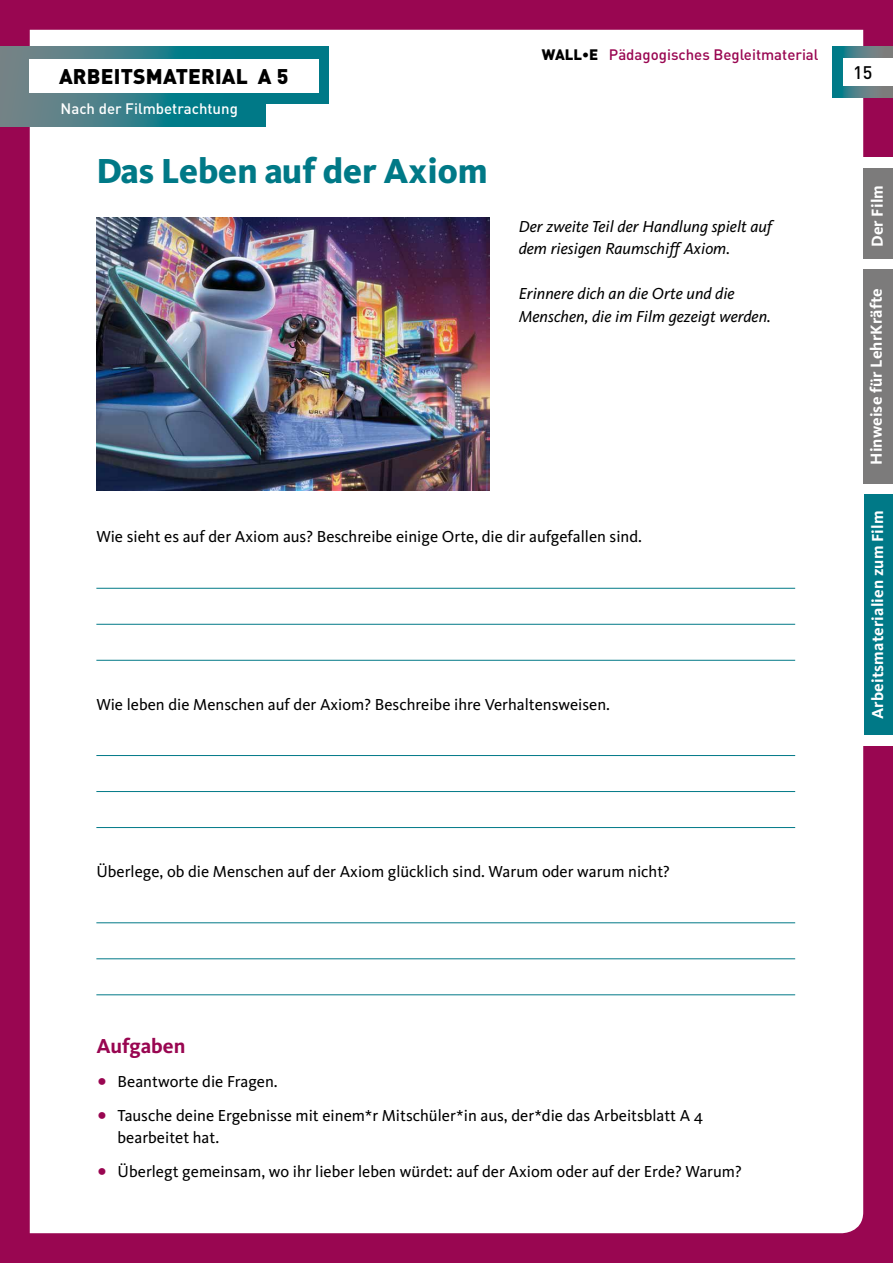
<style>
.page{position:relative;width:893px;height:1263px;background:#990651}
.page>*{position:absolute;margin:0;border:0;box-sizing:border-box;transform-origin:0 0}
.t1{font:800 36px "Kievit";color:#007987}
.t2{font:900 21px "DIN";letter-spacing:.01em;color:#000}
.t3{font:700 21px "Kievit";color:#990651}
.t4{font:500 18px "DIN";color:#000}
.t5{font:16.5px/33.8px "Kievit";color:#000}
.t6{font:italic 16.5px/22.5px "Kievit";color:#000}
.t7{font:700 16.5px "Kievit";letter-spacing:.01em;color:#fff}
.t8{font:500 15px "DIN";color:#990651}
.t9{font:500 15px "DIN";color:#fff}
.s1{font-weight:900;color:#000}
</style>
<div class="page">
<div style="left:30px;top:30px;width:833px;height:1203px;background:#fff"></div>
<svg style="left:833px;top:47px;width:60px;height:51px;background:#488289"></svg>
<div style="left:853px;top:157px;width:40px;height:589px;background:#fff"></div>
<div style="left:863px;top:169px;width:30px;height:90px;background:#7c7b7b"></div>
<div style="left:863px;top:269px;width:30px;height:215px;background:#7c7b7b"></div>
<div style="left:864px;top:495px;width:29px;height:240px;background:#007987"></div>
<div style="left:843px;top:58px;width:50px;height:27px;background:#fff"></div>
<hr style="left:96px;top:588px;width:699px;height:1px;background:#007987">
<hr style="left:96px;top:624px;width:699px;height:1px;background:#007987">
<hr style="left:96px;top:660px;width:699px;height:1px;background:#007987">
<hr style="left:96px;top:755px;width:699px;height:1px;background:#007987">
<hr style="left:96px;top:791px;width:699px;height:1px;background:#007987">
<hr style="left:96px;top:827px;width:699px;height:1px;background:#007987">
<hr style="left:96px;top:922px;width:699px;height:1px;background:#007987">
<hr style="left:96px;top:958px;width:699px;height:1px;background:#007987">
<hr style="left:96px;top:994px;width:699px;height:1px;background:#007987">
<svg style="left:0;top:46px;width:329px;height:58px;background:#38838d"></svg>
<svg style="left:0;top:100px;width:265px;height:26px;background:#317e88"></svg>
<div style="left:30px;top:59px;width:289px;height:33px;background:#fff"></div>
<img style="left:96px;top:218px;width:393px;height:273px">
<svg style="left:99px;top:1078px;width:6px;height:7px"></svg>
<svg style="left:99px;top:1112px;width:6px;height:6px"></svg>
<svg style="left:99px;top:1168px;width:6px;height:7px"></svg>
<p class="t2" style="left:59px;top:62px;width:231px">ARBEITSMATERIAL A 5</p>
<p class="t9" style="left:61px;top:99px;width:179px">Nach der Filmbetrachtung</p>
<h1 class="t1" style="left:96px;top:149px;width:393px">Das Leben auf der Axiom</h1>
<p class="t8" style="left:542px;top:45px;width:278px"><span class="s1">WALL•E</span> Pädagogisches Begleitmaterial</p>
<p class="t6" style="left:519px;top:215px;width:255px">Der zweite Teil der Handlung spielt auf dem riesigen Raumschiff Axiom.</p>
<p class="t6" style="left:519px;top:282px;width:254px">Erinnere dich an die Orte und die<br>Menschen, die im Film gezeigt werden.</p>
<p class="t5" style="left:96px;top:520px;width:547px">Wie sieht es auf der Axiom aus? Beschreibe einige Orte, die dir aufgefallen sind.</p>
<p class="t5" style="left:96px;top:687px;width:515px">Wie leben die Menschen auf der Axiom? Beschreibe ihre Verhaltensweisen.</p>
<p class="t4" style="left:853px;top:61px;width:21px">15</p>
<p class="t7" style="left:867px;top:247px;width:63px;rotate:-90deg">Der Film</p>
<p class="t7" style="left:866px;top:465px;width:178px;rotate:-90deg">Hinweise für LehrKräfte</p>
<p class="t7" style="left:867px;top:719px;width:210px;rotate:-90deg">Arbeitsmaterialien zum Film</p>
<p class="t5" style="left:96px;top:854px;width:575px">Überlege, ob die Menschen auf der Axiom glücklich sind. Warum oder warum nicht?</p>
<p class="t3" style="left:96px;top:1033px;width:91px">Aufgaben</p>
<p class="t5" style="left:118px;top:1064px;width:587px">Beantworte die Fragen.<br>Tausche deine Ergebnisse mit einem*r Mitschüler*in aus, der*die das Arbeitsblatt A 4</p>
<p class="t5" style="left:118px;top:1120px;width:626px">bearbeitet hat.<br>Überlegt gemeinsam, wo ihr lieber leben würdet: auf der Axiom oder auf der Erde? Warum?</p>
</div>
